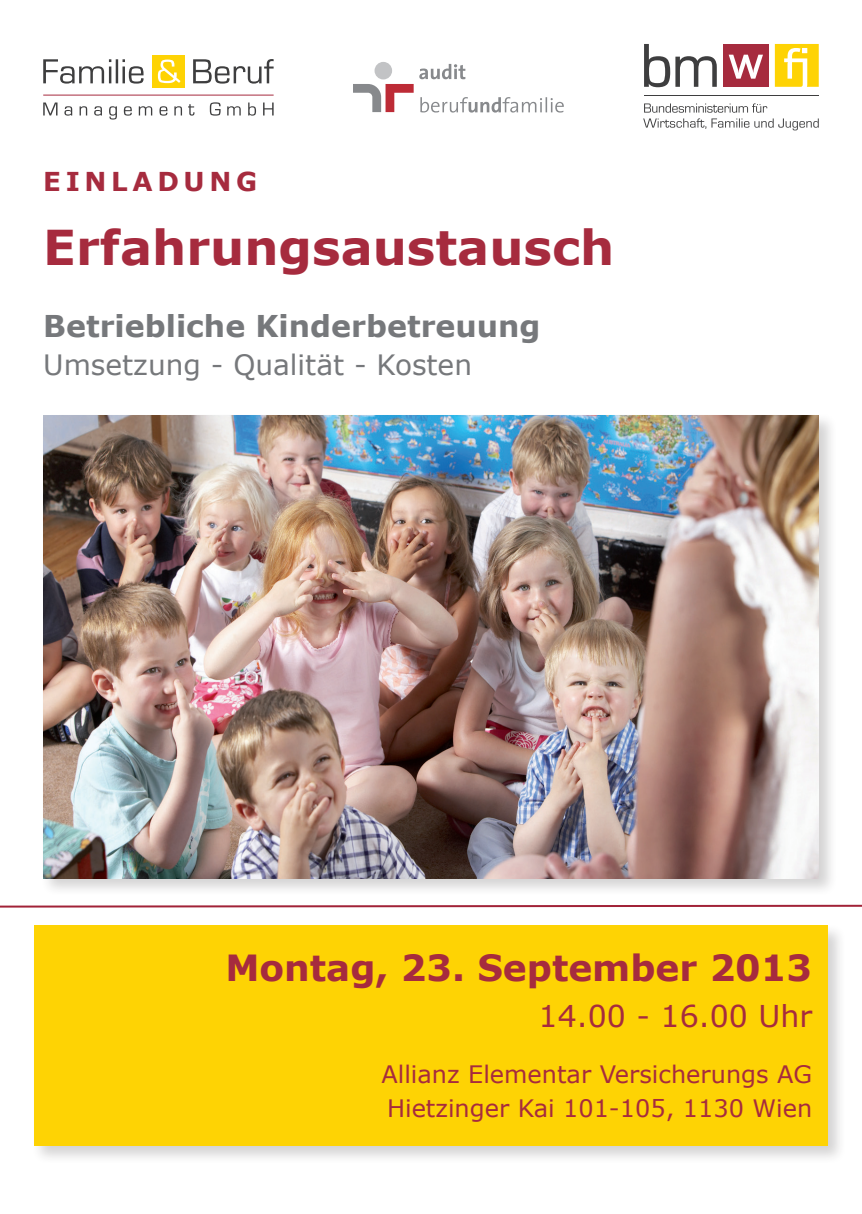
<style>
.page{position:relative;width:862px;height:1214px;background:#fff}
.page>*{position:absolute;margin:0;border:0;box-sizing:border-box;transform-origin:0 0}
.t1{font:700 48px "Verdana";color:#a62b3e}
.t2{font:700 36px "Verdana";color:#a62b3e}
.t3{font:700 30px "Verdana";color:#76787b}
.t4{font:30px "Verdana";color:#a62b3e}
.t5{font:28px "Verdana";color:#76787b}
.t6{font:700 26px "Verdana";letter-spacing:.18em;color:#a62b3e}
.t7{font:24px/34px "Verdana";color:#a62b3e}
</style>
<div class="page">
<div style="left:40px;top:412px;width:797px;height:484px;background:#231f20;opacity:.2"></div>
<img style="left:43px;top:415px;width:776px;height:463px">
<div style="left:31px;top:922px;width:816px;height:242px;background:#231f20;opacity:.2"></div>
<div style="left:34px;top:925px;width:794px;height:220px;background:#fed304"></div>
<svg style="left:43px;top:102px;width:231px;height:17px"></svg>
<div style="left:152px;top:55px;width:33px;height:33px;background:#fed304"></div>
<svg style="left:158px;top:60px;width:22px;height:23px"></svg>
<svg style="left:43px;top:59px;width:101px;height:25px"></svg>
<svg style="left:193px;top:59px;width:81px;height:25px"></svg>
<hr style="left:43px;top:95px;width:231px;height:1px;background:#a62b3e">
<hr style="left:644px;top:95px;width:175px;height:1px;background:#3e3e3f">
<svg style="left:644px;top:44px;width:73px;height:43px"></svg>
<svg style="left:775px;top:44px;width:44px;height:43px"></svg>
<div style="left:723px;top:44px;width:45px;height:43px;background:#a62b3e"></div>
<svg style="left:728px;top:55px;width:35px;height:24px"></svg>
<svg style="left:643px;top:103px;width:176px;height:27px"></svg>
<svg style="left:0;top:904px;width:862px;height:4px"></svg>
<div style="left:374px;top:62px;width:18px;height:17px;background:#c2c3c5;border-radius:50%"></div>
<svg style="left:353px;top:64px;width:211px;height:48px"></svg>
<p class="t6" style="left:43px;top:163px;width:215px">EINLADUNG</p>
<h1 class="t1" style="left:43px;top:213px;width:573px">Erfahrungsaustausch</h1>
<p class="t3" style="left:43px;top:304px;width:499px">Betriebliche Kinderbetreuung</p>
<p class="t5" style="left:43px;top:345px;width:430px">Umsetzung - Qualität - Kosten</p>
<h2 class="t2" style="left:225px;top:942px;width:588px">Montag, 23. September 2013</h2>
<p class="t4" style="left:538px;top:995px;width:275px">14.00 - 16.00 Uhr</p>
<p class="t7" style="left:381px;top:1056px;width:432px">Allianz Elementar Versicherungs AG<br>Hietzinger Kai 101-105, 1130 Wien</p>
</div>
